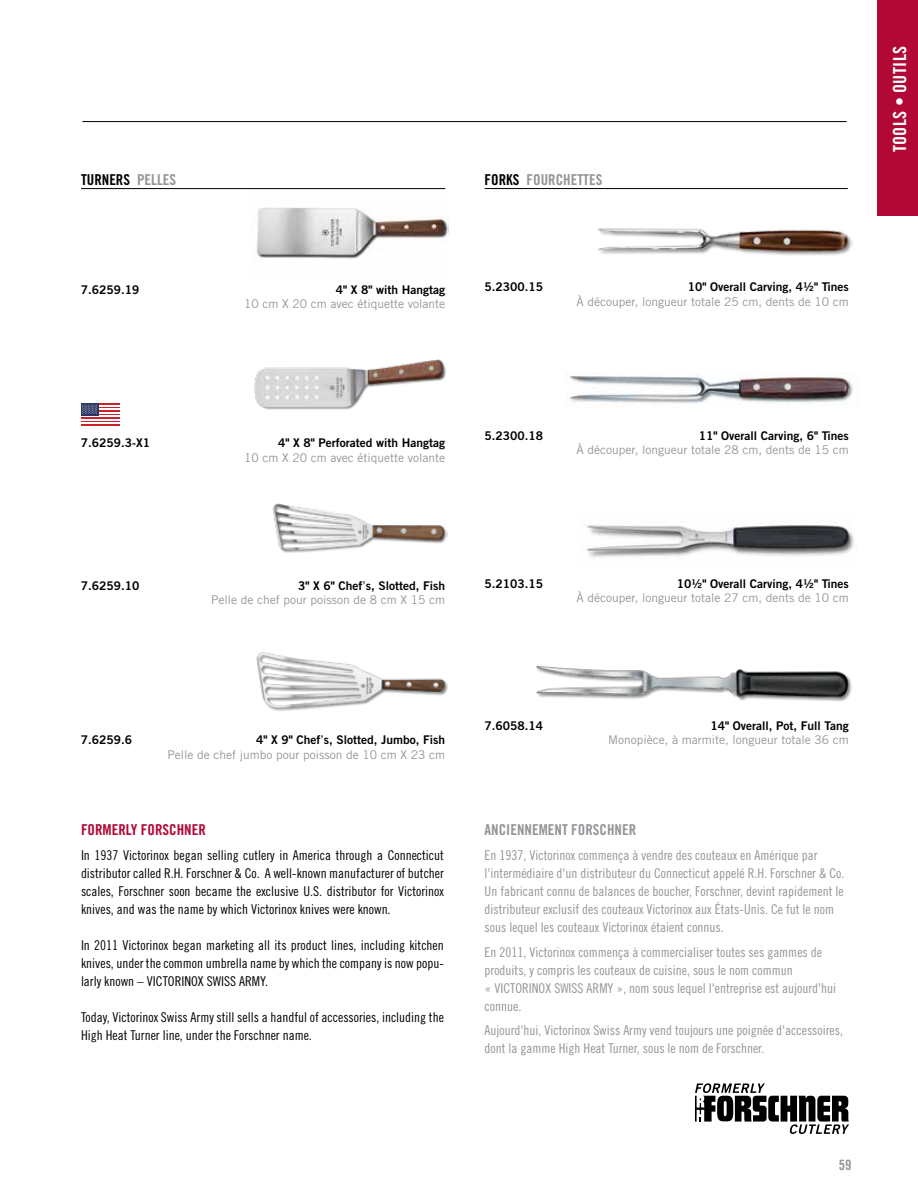
<style>
.page{position:relative;width:918px;height:1188px;background:#fff}
.page>*{position:absolute;margin:0;border:0;box-sizing:border-box;transform-origin:0 0}
.t1{font:18px "Trade Gothic LT Com Bd Cn 20";letter-spacing:.025em;color:#fff}
.t2{font:15px "Trade Gothic LT Std Bd Cn 20";color:#939598}
.t3{font:15px "Trade Gothic LT Std Bd Cn 20";color:#b10836}
.t4{font:15px "Trade Gothic LT Std Bd Cn 20";color:#000}
.t5{font:14.25px "Trade Gothic LT Std Bd Cn 20";color:#939598}
.t6{font:13.5px/18px "Trade Gothic LT Std Cn 18";color:#939598}
.t7{font:13.5px/18px "Trade Gothic LT Std Cn 18";color:#000;text-align:justify}
.t8{font:12px "Trade Gothic LT Std";color:#939598}
.t9{font:12px "Trade Gothic LT Std Bd 2";color:#000}
.s1{color:#939598}
.s2{color:#000}
.s3{font-family:"Trade Gothic LT Std"}
</style>
<div class="page">
<img style="left:597px;top:228px;width:255px;height:28px">
<img style="left:569px;top:372px;width:284px;height:32px">
<img style="left:586px;top:522px;width:268px;height:36px">
<img style="left:535px;top:665px;width:317px;height:37px">
<div style="left:878px;top:0;width:40px;height:216px;background:#b10836"></div>
<img style="left:254px;top:359px;width:192px;height:51px">
<img style="left:251px;top:188px;width:198px;height:71px">
<img style="left:272px;top:503px;width:176px;height:50px">
<img style="left:256px;top:652px;width:192px;height:59px">
<hr style="left:81px;top:424px;width:38px;height:2px;background:#cb2027">
<hr style="left:81px;top:420px;width:38px;height:2px;background:#cb2027">
<hr style="left:81px;top:417px;width:38px;height:2px;background:#cb2027">
<hr style="left:81px;top:413px;width:38px;height:2px;background:#cb2027">
<hr style="left:81px;top:410px;width:38px;height:2px;background:#cb2027">
<hr style="left:81px;top:407px;width:38px;height:1px;background:#cb2027">
<hr style="left:81px;top:403px;width:38px;height:2px;background:#cb2027">
<div style="left:81px;top:403px;width:18px;height:12px;background:#2a3560"></div>
<svg style="left:82px;top:404px;width:15px;height:10px"></svg>
<hr style="left:485px;top:188px;width:363px;height:1px;background:#000">
<hr style="left:81px;top:188px;width:364px;height:1px;background:#000">
<svg style="left:695px;top:1083px;width:154px;height:51px"></svg>
<hr style="left:82px;top:121px;width:765px;height:1px;background:#000">
<p class="t4" style="left:81px;top:171px;width:97px">TURNERS <span class="s1">PELLES</span></p>
<p class="t9" style="left:81px;top:282px;width:60px">7.6259.19</p>
<p class="t9" style="left:336px;top:282px;width:111px">4" X 8" with Hangtag</p>
<p class="t8" style="left:244px;top:297px;width:202px">10 cm X 20 cm avec étiquette volante</p>
<p class="t2" style="left:485px;top:171px;width:119px"><span class="s2">FORKS</span> FOURCHETTES</p>
<p class="t9" style="left:485px;top:279px;width:60px">5.2300.15</p>
<p class="t9" style="left:688px;top:279px;width:163px">10" Overall Carving, 4½" Tines</p>
<p class="t8" style="left:577px;top:294px;width:274px">À découper, longueur totale 25 cm, dents de 10 cm</p>
<h1 class="t1" style="left:889px;top:152px;width:108px;rotate:-90deg">TOOLS • OUTILS</h1>
<p class="t9" style="left:81px;top:436px;width:71px">7.6259.3-X1</p>
<p class="t9" style="left:278px;top:436px;width:168px">4" X 8" Perforated with Hangtag</p>
<p class="t8" style="left:244px;top:450px;width:202px">10 cm X 20 cm avec étiquette volante</p>
<p class="t9" style="left:485px;top:428px;width:60px">5.2300.18</p>
<p class="t9" style="left:699px;top:428px;width:152px">11" Overall Carving, 6" Tines</p>
<p class="t8" style="left:577px;top:442px;width:274px">À découper, longueur totale 28 cm, dents de 15 cm</p>
<p class="t9" style="left:81px;top:578px;width:60px">7.6259.10</p>
<p class="t9" style="left:298px;top:578px;width:148px">3" X 6" Chef<span class="s3">’</span>s, Slotted, Fish</p>
<p class="t8" style="left:211px;top:593px;width:235px">Pelle de chef pour poisson de 8 cm X 15 cm</p>
<p class="t9" style="left:485px;top:576px;width:60px">5.2103.15</p>
<p class="t9" style="left:677px;top:576px;width:174px">10½" Overall Carving, 4½" Tines</p>
<p class="t8" style="left:577px;top:590px;width:274px">À découper, longueur totale 27 cm, dents de 10 cm</p>
<p class="t9" style="left:81px;top:733px;width:53px">7.6259.6</p>
<p class="t9" style="left:256px;top:733px;width:190px">4" X 9" Chef<span class="s3">’</span>s, Slotted, Jumbo, Fish</p>
<p class="t8" style="left:168px;top:747px;width:279px">Pelle de chef jumbo pour poisson de 10 cm X 23 cm</p>
<p class="t3" style="left:81px;top:821px;width:126px">FORMERLY FORSCHNER</p>
<p class="t7" style="left:81px;top:846px;width:364px">In 1937 Victorinox began selling cutlery in America through a Connecticut distributor called R.H. Forschner &amp; Co. A well-known manufacturer of butcher scales, Forschner soon became the exclusive U.S. distributor for Victorinox knives, and was the name by which Victorinox knives were known.</p>
<p class="t7" style="left:81px;top:936px;width:364px">In 2011 Victorinox began marketing all its product lines, including kitchen knives, under the common umbrella name by which the company is now popu&shy;larly known – VICTORINOX SWISS ARMY.</p>
<p class="t7" style="left:81px;top:1008px;width:364px">Today, Victorinox Swiss Army still sells a handful of accessories, including the<br>High Heat Turner line, under the Forschner name.</p>
<p class="t9" style="left:485px;top:718px;width:60px">7.6058.14</p>
<p class="t9" style="left:710px;top:718px;width:140px">14" Overall, Pot, Full Tang</p>
<p class="t8" style="left:608px;top:733px;width:242px">Monopièce, à marmite, longueur totale 36 cm</p>
<p class="t2" style="left:485px;top:821px;width:153px">ANCIENNEMENT FORSCHNER</p>
<p class="t6" style="left:485px;top:846px;width:361px">En 1937, Victorinox commença à vendre des couteaux en Amérique par l'intermédiaire d'un distributeur du Connecticut appelé R.H. Forschner &amp; Co.<br>Un fabricant connu de balances de boucher, Forschner, devint rapidement le distributeur exclusif des couteaux Victorinox aux États-Unis. Ce fut le nom sous lequel les couteaux Victorinox étaient connus.</p>
<p class="t6" style="left:485px;top:943px;width:353px">En 2011, Victorinox commença à commercialiser toutes ses gammes de produits, y compris les couteaux de cuisine, sous le nom commun<br>« VICTORINOX SWISS ARMY », nom sous lequel l'entreprise est aujourd'hui connue.</p>
<p class="t6" style="left:485px;top:1021px;width:360px">Aujourd'hui, Victorinox Swiss Army vend toujours une poignée d'accessoires, dont la gamme High Heat Turner, sous le nom de Forschner.</p>
<p class="t5" style="left:839px;top:1157px;width:14px">59</p>
</div>
